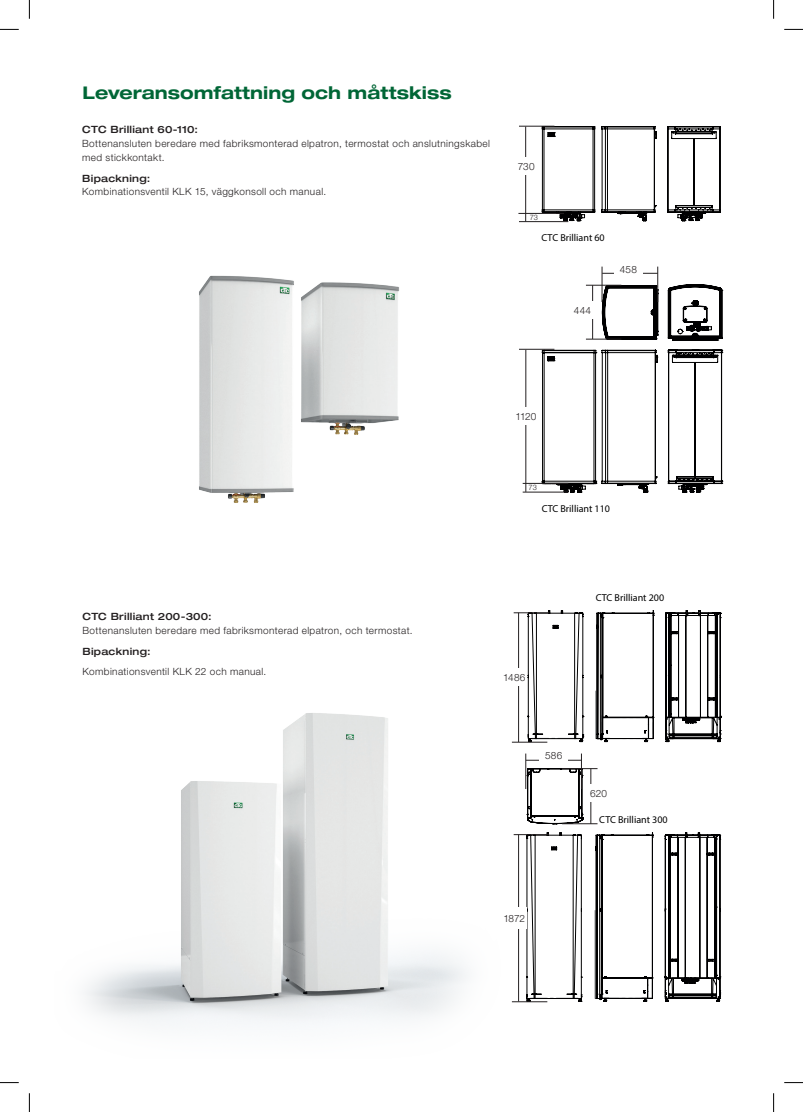
<style>
.page{position:relative;width:803px;height:1112px;background:#fff}
.page>*{position:absolute;margin:0;border:0;box-sizing:border-box;transform-origin:0 0}
.t1{font:700 expanded 17.5px "Helvetica Neue LT Std";color:#006636}
.t2{font:10.12px "Myriad Pro";color:#000001}
.t3{font:300 10px/13.8px "Helvetica Neue LT Std";letter-spacing:.04em;color:#231f20}
.t4{font:500 expanded 10px "Helvetica Neue LT Std";letter-spacing:.025em;color:#231f20}
.t5{font:300 7.5px "Helvetica Neue LT Std";color:#231f20}
</style>
<div class="page">
<img style="left:199px;top:275px;width:200px;height:228px">
<img style="left:84px;top:713px;width:383px;height:311px">
<svg style="left:526px;top:832px;width:56px;height:169px"></svg>
<svg style="left:595px;top:832px;width:58px;height:169px"></svg>
<svg style="left:527px;top:768px;width:56px;height:55px"></svg>
<svg style="left:665px;top:832px;width:55px;height:169px"></svg>
<svg style="left:527px;top:610px;width:56px;height:131px"></svg>
<svg style="left:596px;top:610px;width:58px;height:131px"></svg>
<svg style="left:665px;top:610px;width:56px;height:131px"></svg>
<svg style="left:602px;top:285px;width:56px;height:55px"></svg>
<svg style="left:542px;top:349px;width:115px;height:143px"></svg>
<svg style="left:668px;top:349px;width:54px;height:143px"></svg>
<svg style="left:668px;top:284px;width:54px;height:57px"></svg>
<svg style="left:542px;top:126px;width:53px;height:95px"></svg>
<svg style="left:601px;top:126px;width:55px;height:95px"></svg>
<svg style="left:667px;top:126px;width:54px;height:95px"></svg>
<hr style="left:519px;top:221px;width:49px;height:1px;background:#231f20">
<hr style="left:519px;top:126px;width:35px;height:1px;background:#231f20">
<hr style="left:525px;top:126px;width:1px;height:95px;background:#231f20">
<div style="left:512px;top:158px;width:28px;height:17px;background:#fff"></div>
<hr style="left:586px;top:285px;width:35px;height:1px;background:#231f20">
<hr style="left:586px;top:339px;width:35px;height:1px;background:#231f20">
<hr style="left:592px;top:285px;width:1px;height:54px;background:#231f20">
<hr style="left:657px;top:266px;width:1px;height:36px;background:#231f20">
<hr style="left:602px;top:266px;width:1px;height:36px;background:#231f20">
<hr style="left:602px;top:273px;width:56px;height:1px;background:#231f20">
<div style="left:614px;top:261px;width:29px;height:17px;background:#fff"></div>
<div style="left:568px;top:301px;width:29px;height:18px;background:#fff"></div>
<hr style="left:523px;top:492px;width:45px;height:1px;background:#231f20">
<hr style="left:519px;top:349px;width:35px;height:1px;background:#231f20">
<hr style="left:526px;top:350px;width:1px;height:141px;background:#231f20">
<div style="left:513px;top:408px;width:25px;height:17px;background:#fff"></div>
<hr style="left:512px;top:741px;width:35px;height:1px;background:#231f20">
<hr style="left:514px;top:612px;width:35px;height:1px;background:#231f20">
<hr style="left:518px;top:612px;width:1px;height:129px;background:#231f20">
<div style="left:502px;top:668px;width:25px;height:17px;background:#fff"></div>
<hr style="left:562px;top:768px;width:35px;height:1px;background:#231f20">
<hr style="left:562px;top:823px;width:35px;height:1px;background:#231f20">
<hr style="left:591px;top:768px;width:1px;height:55px;background:#231f20">
<hr style="left:581px;top:753px;width:1px;height:35px;background:#231f20">
<hr style="left:525px;top:753px;width:1px;height:35px;background:#231f20">
<hr style="left:526px;top:759px;width:55px;height:1px;background:#231f20">
<div style="left:539px;top:746px;width:29px;height:17px;background:#fff"></div>
<div style="left:584px;top:784px;width:29px;height:17px;background:#fff"></div>
<hr style="left:512px;top:1001px;width:35px;height:1px;background:#231f20">
<hr style="left:514px;top:834px;width:35px;height:1px;background:#231f20">
<hr style="left:518px;top:834px;width:1px;height:167px;background:#231f20">
<div style="left:502px;top:906px;width:25px;height:22px;background:#fff"></div>
<hr style="left:523px;top:483px;width:45px;height:1px;background:#231f20">
<hr style="left:518px;top:213px;width:46px;height:1px;background:#231f20">
<svg style="left:0;top:29px;width:19px;height:1px"></svg>
<svg style="left:784px;top:29px;width:19px;height:1px"></svg>
<svg style="left:0;top:1082px;width:19px;height:1px"></svg>
<svg style="left:784px;top:1082px;width:19px;height:1px"></svg>
<svg style="left:29px;top:0;width:1px;height:19px"></svg>
<svg style="left:29px;top:1093px;width:1px;height:18px"></svg>
<svg style="left:773px;top:0;width:1px;height:19px"></svg>
<svg style="left:773px;top:1093px;width:1px;height:18px"></svg>
<h1 class="t1" style="left:83px;top:81px;width:371px">Leveransomfattning och måttskiss</h1>
<p class="t4" style="left:82px;top:123px;width:117px">CTC Brilliant 60-110:</p>
<p class="t3" style="left:82px;top:136px;width:409px">Bottenansluten beredare med fabriksmonterad elpatron, termostat och anslutningskabel med stickkontakt.</p>
<p class="t4" style="left:82px;top:172px;width:70px">Bipackning:</p>
<p class="t3" style="left:82px;top:185px;width:245px">Kombinationsventil KLK 15, väggkonsoll och manual.</p>
<p class="t3" style="left:518px;top:159px;width:18px">730</p>
<p class="t5" style="left:530px;top:213px;width:10px">73</p>
<p class="t2" style="left:541px;top:231px;width:65px">CTC Brilliant 60</p>
<p class="t3" style="left:574px;top:303px;width:19px">444</p>
<p class="t3" style="left:620px;top:262px;width:19px">458</p>
<p class="t4" style="left:83px;top:610px;width:131px">CTC Brilliant 200-300:</p>
<p class="t3" style="left:83px;top:623px;width:332px">Bottenansluten beredare med fabriksmonterad elpatron, och termostat.</p>
<p class="t4" style="left:83px;top:644px;width:70px">Bipackning:</p>
<p class="t3" style="left:83px;top:664px;width:185px">Kombinationsventil KLK 22 och manual.</p>
<p class="t3" style="left:515px;top:409px;width:22px">1120</p>
<p class="t5" style="left:528px;top:482px;width:10px">73</p>
<p class="t2" style="left:542px;top:502px;width:70px">CTC Brilliant 110</p>
<p class="t2" style="left:596px;top:591px;width:70px">CTC Brilliant 200</p>
<p class="t3" style="left:503px;top:670px;width:24px">1486</p>
<p class="t3" style="left:545px;top:747px;width:19px">586</p>
<p class="t3" style="left:590px;top:785px;width:18px">620</p>
<p class="t2" style="left:599px;top:813px;width:70px">CTC Brilliant 300</p>
<p class="t3" style="left:503px;top:910px;width:23px">1872</p>
</div>
